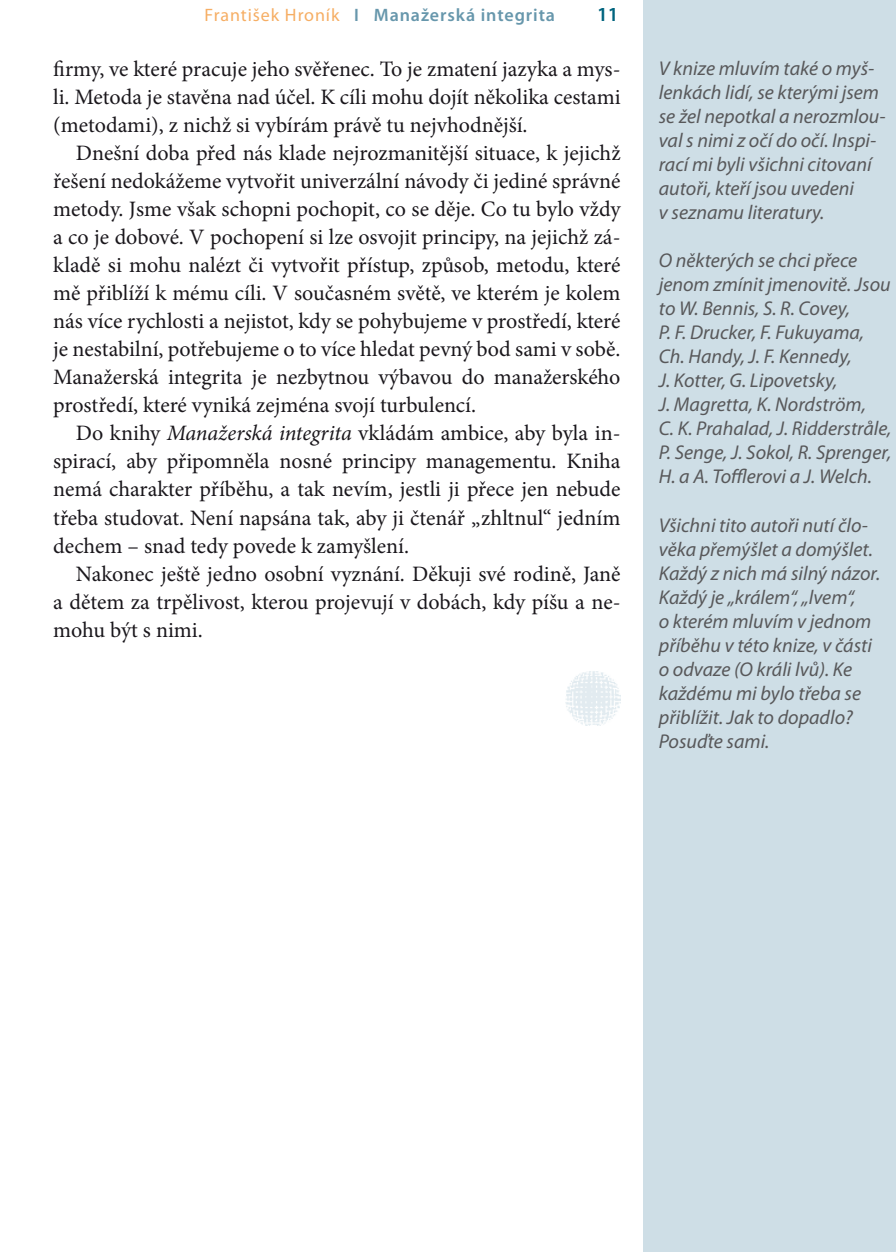
<style>
.page{position:relative;width:896px;height:1252px;background:#fff}
.page>*{position:absolute;margin:0;border:0;box-sizing:border-box;transform-origin:0 0}
.t1{font:22px/28px "Minion Pro";color:#1a171c;text-align:justify}
.Normální{font:italic 20px/24px "Myriad Pro";color:#58585a}
.t2{font:600 20px "Myriad Pro";color:#00647e}
.t3{font:600 18px "Myriad Pro";letter-spacing:.05em;color:#6797ac}
.s1{font-weight:400;color:#f6ae64}
.s2{font-style:italic}
</style>
<div class="page">
<div style="left:643px;top:0;width:252px;height:1251px;background:#cedee6"></div>
<img style="left:565px;top:671px;width:55px;height:54px">
<p class="t3" style="left:204px;top:4px;width:352px"><span class="s1">František Hroník</span> I Manažerská integrita</p>
<p class="t2" style="left:597px;top:2px;width:23px">11</p>
<p class="t1" style="left:53px;top:55px;width:569px">firmy, ve které pracuje jeho svěřenec. To je zmatení jazyka a mys&shy;li. Metoda je stavěna nad účel. K cíli mohu dojít několika cestami (metodami), z nichž si vybírám právě tu nejvhodnější.</p>
<p class="t1" style="left:53px;top:139px;width:569px;text-indent:23px">Dnešní doba před nás klade nejrozmanitější situace, k jejichž řešení nedokážeme vytvořit univerzální návody či jediné správné metody. Jsme však schopni pochopit, co se děje. Co tu bylo vždy a co je dobové. V pochopení si lze osvojit principy, na jejichž zá&shy;kladě si mohu nalézt či vytvořit přístup, způsob, metodu, které mě přiblíží k mému cíli. V současném světě, ve kterém je kolem nás více rychlosti a nejistot, kdy se pohybujeme v prostředí, které je nestabilní, potřebujeme o to více hledat pevný bod sami v sobě.<br>Manažerská integrita je nezbytnou výbavou do manažerského prostředí, které vyniká zejména svojí turbulencí.</p>
<p class="t1" style="left:53px;top:419px;width:568px;text-indent:23px">Do knihy <span class="s2">Manažerská integrita</span> vkládám ambice, aby byla in&shy;spirací, aby připomněla nosné principy managementu. Kniha nemá charakter příběhu, a tak nevím, jestli ji přece jen nebude třeba studovat. Není napsána tak, aby ji čtenář „zhltnul“ jedním dechem – snad tedy povede k zamyšlení.</p>
<p class="t1" style="left:53px;top:559px;width:568px;text-indent:23px">Nakonec ještě jedno osobní vyznání. Děkuji své rodině, Janě a dětem za trpělivost, kterou projevují v dobách, kdy píšu a ne&shy;mohu být s nimi.</p>
<p class="Normální" style="left:658px;top:56px;width:228px">V knize mluvím také o myš&shy;lenkách lidí, se kterými jsem se žel nepotkal a nerozmlou&shy;val s nimi z očí do očí. Inspi&shy;rací mi byli všichni citovaní autoři, kteří jsou uvedeni<br>v seznamu literatury.</p>
<p class="Normální" style="left:658px;top:248px;width:234px">O některých se chci přece jenom zmínit jmenovitě. Jsou to W. Bennis, S. R. Covey,<br>P. F. Drucker, F. Fukuyama,<br>Ch. Handy, J. F. Kennedy,<br>J. Kotter, G. Lipovetsky,<br>J. Magretta, K. Nordström,<br>C. K. Prahalad, J. Ridderstråle,<br>P. Senge, J. Sokol, R. Sprenger,<br>H. a A. Tofflerovi a J. Welch.</p>
<p class="Normální" style="left:658px;top:512px;width:223px">Všichni tito autoři nutí člo&shy;věka přemýšlet a domýšlet.<br>Každý z nich má silný názor.<br>Každý je „králem“, „lvem“,<br>o kterém mluvím v jednom příběhu v této knize, v části o odvaze (O králi lvů). Ke každému mi bylo třeba se přiblížit. Jak to dopadlo?<br>Posuďte sami.</p>
</div>
